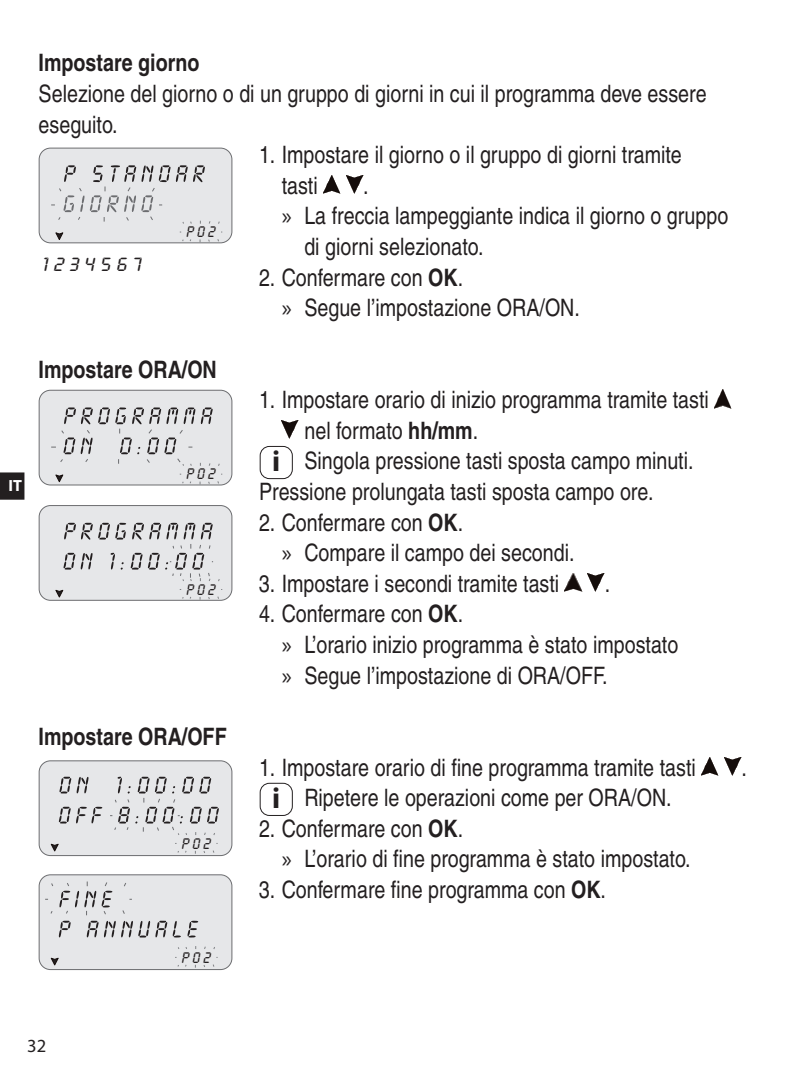
<style>
.page{position:relative;width:803px;height:1066px;background:#fff}
.page>*{position:absolute;margin:0;border:0;box-sizing:border-box;transform-origin:0 0}
.t1{font:700 29.6px "Myriad Pro";color:#231f20}
.t2{font:condensed 24px/30.8px "Helvetica";color:#231f20}
.t3{font:700 condensed 24px "Helvetica";color:#231f20}
.t4{font:20px "Lcd D";color:#231f20;scale:1.11 1}
.t5{font:18.4px "Myriad Pro";color:#231f20}
.t6{font:700 16.4px "Myriad Pro";color:#fff}
.t7{font:16px "Lcd D";letter-spacing:.19em;color:#231f20}
.s1{font-family:"Myriad Pro";font-stretch:normal}
.s2{font-weight:700}
</style>
<div class="page">
<svg style="left:0;top:472px;width:24px;height:28px"></svg>
<div style="left:39px;top:148px;width:193px;height:95px;background:#e6e7e9;border-radius:11px"></div>
<div style="left:39px;top:148px;width:193px;height:95px;border:1px solid #6c6d70;border-radius:11px"></div>
<svg style="left:51px;top:165px;width:160px;height:59px"></svg>
<svg style="left:55px;top:232px;width:10px;height:10px"></svg>
<img style="left:323px;top:175px;width:18px;height:19px">
<img style="left:346px;top:175px;width:17px;height:19px">
<div style="left:39px;top:390px;width:193px;height:95px;background:#e6e7e9;border-radius:11px"></div>
<div style="left:39px;top:390px;width:193px;height:95px;border:1px solid #6c6d70;border-radius:11px"></div>
<svg style="left:51px;top:407px;width:169px;height:59px"></svg>
<svg style="left:55px;top:474px;width:10px;height:10px"></svg>
<div style="left:39px;top:505px;width:193px;height:95px;background:#e6e7e9;border-radius:11px"></div>
<div style="left:39px;top:505px;width:193px;height:96px;border:1px solid #6c6d70;border-radius:11px"></div>
<svg style="left:64px;top:523px;width:156px;height:58px"></svg>
<svg style="left:55px;top:589px;width:9px;height:9px"></svg>
<img style="left:714px;top:390px;width:17px;height:18px">
<img style="left:282px;top:420px;width:17px;height:19px">
<img style="left:565px;top:573px;width:17px;height:19px">
<img style="left:588px;top:573px;width:17px;height:19px">
<div style="left:39px;top:761px;width:193px;height:94px;background:#e6e7e9;border-radius:11px"></div>
<div style="left:39px;top:760px;width:193px;height:96px;border:1px solid #6c6d70;border-radius:11px"></div>
<svg style="left:59px;top:777px;width:12px;height:16px"></svg>
<svg style="left:77px;top:777px;width:12px;height:16px"></svg>
<svg style="left:59px;top:807px;width:43px;height:16px"></svg>
<svg style="left:110px;top:777px;width:109px;height:58px"></svg>
<svg style="left:50px;top:843px;width:9px;height:9px"></svg>
<div style="left:39px;top:875px;width:193px;height:94px;background:#e6e7e9;border-radius:11px"></div>
<div style="left:39px;top:874px;width:193px;height:96px;border:1px solid #6c6d70;border-radius:11px"></div>
<svg style="left:173px;top:921px;width:8px;height:16px"></svg>
<svg style="left:187px;top:921px;width:11px;height:16px"></svg>
<svg style="left:45px;top:881px;width:122px;height:56px"></svg>
<svg style="left:50px;top:957px;width:9px;height:9px"></svg>
<img style="left:701px;top:757px;width:17px;height:18px">
<img style="left:724px;top:757px;width:17px;height:18px">
<div style="left:260px;top:446px;width:33px;height:33px;border:1px solid #231f20;border-radius:9px"></div>
<div style="left:260px;top:783px;width:33px;height:33px;border:1px solid #231f20;border-radius:9px"></div>
<p class="t6" style="left:9px;top:474px;width:15px">IT</p>
<p class="t3" style="left:39px;top:48px;width:162px">Impostare giorno</p>
<p class="t2" style="left:39px;top:78px;width:670px">Selezione del giorno o di un gruppo di giorni in cui il programma deve essere eseguito.</p>
<p class="t4" style="left:42px;top:254px;width:91px">1 2 3 4 5 6 7</p>
<p class="t7" style="left:186px;top:224px;width:31px">P02</p>
<p class="t3" style="left:39px;top:354px;width:180px">Impostare ORA/ON</p>
<p class="t7" style="left:186px;top:466px;width:31px">P02</p>
<p class="t7" style="left:186px;top:581px;width:31px">P02</p>
<p class="t3" style="left:39px;top:722px;width:190px">Impostare ORA/OFF</p>
<p class="t7" style="left:181px;top:835px;width:31px">P02</p>
<p class="t2" style="left:282px;top:139px;width:402px;text-indent:-23px">1. Impostare il giorno o il gruppo di giorni tramite tasti</p>
<p class="t2" style="left:363px;top:170px;width:7px">.</p>
<p class="t2" style="left:282px;top:200px;width:448px"><span class="s1">»</span> La freccia lampeggiante indica il giorno o gruppo</p>
<p class="t2" style="left:304px;top:231px;width:181px">di giorni selezionato.</p>
<p class="t2" style="left:282px;top:262px;width:300px;text-indent:-23px">2. Confermare con <span class="s2">OK</span>.<br><span class="s1">»</span> Segue l’impostazione ORA/ON.</p>
<p class="t2" style="left:259px;top:384px;width:451px">1. Impostare orario di inizio programma tramite tasti</p>
<p class="t2" style="left:304px;top:415px;width:175px">nel formato <span class="s2">hh/mm</span>.</p>
<p class="t2" style="left:304px;top:445px;width:391px">Singola pressione tasti sposta campo minuti.</p>
<p class="t2" style="left:259px;top:476px;width:396px">Pressione prolungata tasti sposta campo ore.</p>
<p class="t2" style="left:282px;top:507px;width:294px;text-indent:-23px">2. Confermare con <span class="s2">OK</span>.<br><span class="s1">»</span> Compare il campo dei secondi.</p>
<p class="t2" style="left:259px;top:568px;width:302px">3. Impostare i secondi tramite tasti</p>
<p class="t1" style="left:272px;top:442px;width:10px">i</p>
<p class="t2" style="left:605px;top:568px;width:7px">.</p>
<p class="t2" style="left:282px;top:598px;width:398px;text-indent:-23px">4. Confermare con <span class="s2">OK</span>.<br><span class="s1">»</span> L’orario inizio programma è stato impostato <span class="s1">»</span> Segue l’impostazione di ORA/OFF.</p>
<p class="t2" style="left:259px;top:751px;width:438px">1. Impostare orario di fine programma tramite tasti</p>
<p class="t1" style="left:272px;top:779px;width:10px">i</p>
<p class="t2" style="left:304px;top:782px;width:369px">Ripetere le operazioni come per ORA/ON.</p>
<p class="t2" style="left:282px;top:813px;width:411px;text-indent:-23px">2. Confermare con <span class="s2">OK</span>.<br><span class="s1">»</span> L’orario di fine programma è stato impostato.</p>
<p class="t2" style="left:259px;top:874px;width:349px">3. Confermare fine programma con <span class="s2">OK</span>.</p>
<p class="t2" style="left:741px;top:751px;width:7px">.</p>
<p class="t7" style="left:181px;top:949px;width:31px">P02</p>
<p class="t5" style="left:27px;top:1034px;width:21px">32</p>
</div>
